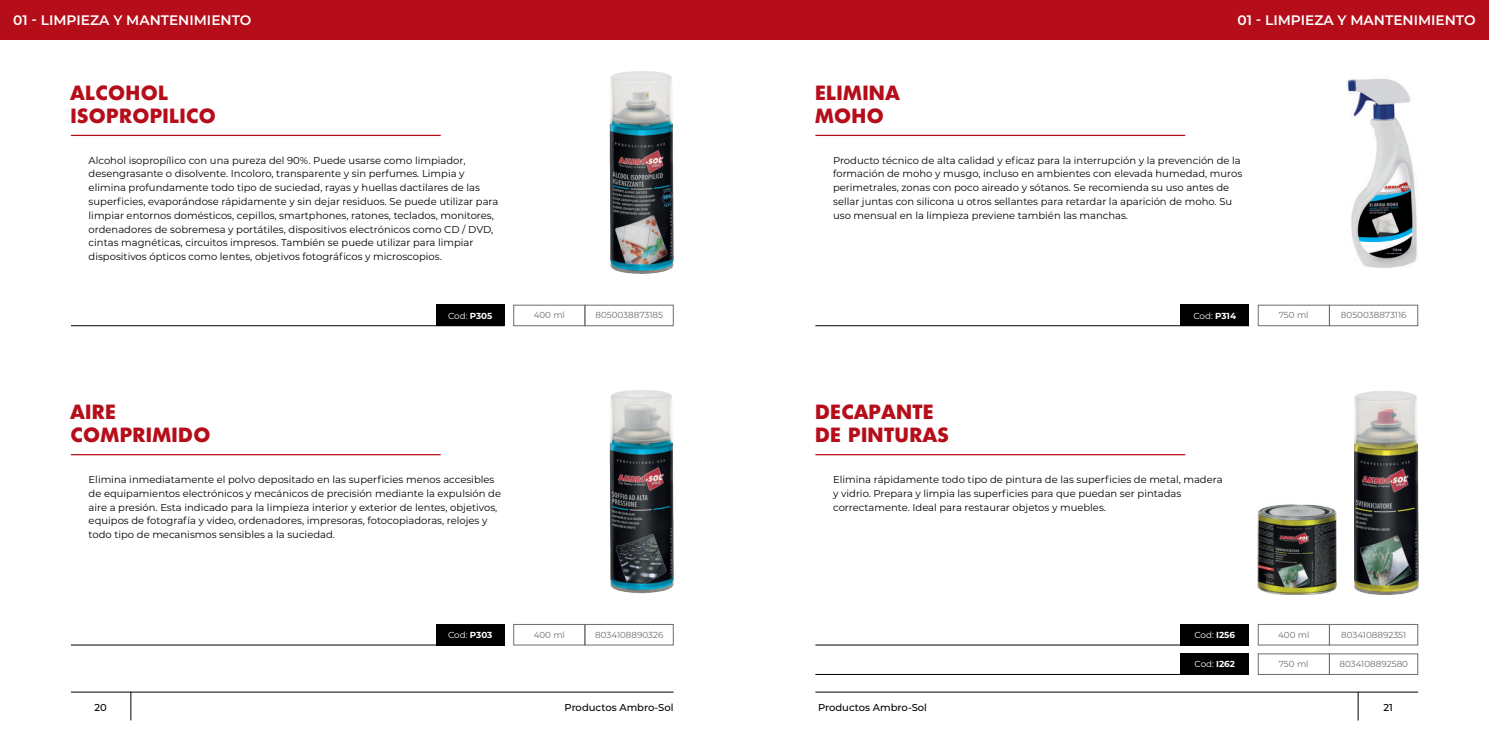
<style>
.page{position:relative;width:1489px;height:745px;background:#fff}
.page>*{position:absolute;margin:0;border:0;box-sizing:border-box;transform-origin:0 0}
.t1{font:800 20px/22.5px "Limerick";letter-spacing:.05em;color:#b50e1a}
.t2{font:600 13.75px "Montserrat";color:#fff}
.t3{font:10px/13.8px "Montserrat";color:#000}
.t4{font:500 10px "Montserrat";color:#000}
.t5{font:8.75px "Montserrat";color:#6c6d70}
.t6{font:8.75px "Montserrat";letter-spacing:-.01em;color:#fff}
.s1{font-weight:700}
</style>
<div class="page">
<hr style="left:71px;top:691px;width:602px;height:1px;background:#000">
<hr style="left:815px;top:691px;width:602px;height:1px;background:#000">
<svg style="left:1357px;top:691px;width:1px;height:28px"></svg>
<svg style="left:130px;top:691px;width:1px;height:28px"></svg>
<hr style="left:71px;top:135px;width:369px;height:1px;background:#b50e1a">
<hr style="left:71px;top:454px;width:369px;height:1px;background:#b50e1a">
<img style="left:609px;top:71px;width:64px;height:203px">
<img style="left:609px;top:390px;width:64px;height:204px">
<hr style="left:71px;top:325px;width:433px;height:1px;background:#000">
<hr style="left:71px;top:644px;width:433px;height:1px;background:#000">
<div style="left:436px;top:304px;width:68px;height:22px;background:#000"></div>
<div style="left:436px;top:623px;width:68px;height:22px;background:#000"></div>
<div style="left:584px;top:304px;width:89px;height:22px;border:1px solid #6c6d70"></div>
<div style="left:584px;top:623px;width:89px;height:22px;border:1px solid #6c6d70"></div>
<div style="left:513px;top:304px;width:72px;height:22px;border:1px solid #6c6d70"></div>
<div style="left:513px;top:623px;width:72px;height:22px;border:1px solid #6c6d70"></div>
<div style="left:0;top:0;width:1488px;height:39px;background:#b50e1a"></div>
<hr style="left:815px;top:135px;width:370px;height:1px;background:#b50e1a">
<hr style="left:815px;top:454px;width:370px;height:1px;background:#b50e1a">
<img style="left:1347px;top:79px;width:70px;height:189px">
<img style="left:1354px;top:391px;width:63px;height:203px">
<hr style="left:815px;top:325px;width:433px;height:1px;background:#000">
<hr style="left:815px;top:644px;width:433px;height:1px;background:#000">
<hr style="left:815px;top:673px;width:433px;height:1px;background:#000">
<div style="left:1180px;top:304px;width:68px;height:22px;background:#000"></div>
<div style="left:1180px;top:623px;width:68px;height:22px;background:#000"></div>
<div style="left:1180px;top:653px;width:68px;height:21px;background:#000"></div>
<div style="left:1328px;top:304px;width:89px;height:22px;border:1px solid #6c6d70"></div>
<div style="left:1328px;top:623px;width:89px;height:22px;border:1px solid #6c6d70"></div>
<div style="left:1328px;top:653px;width:89px;height:21px;border:1px solid #6c6d70"></div>
<div style="left:1257px;top:304px;width:72px;height:22px;border:1px solid #6c6d70"></div>
<div style="left:1257px;top:623px;width:72px;height:22px;border:1px solid #6c6d70"></div>
<div style="left:1257px;top:653px;width:72px;height:21px;border:1px solid #6c6d70"></div>
<img style="left:1257px;top:504px;width:79px;height:90px">
<h2 class="t2" style="left:13px;top:11px;width:240px">01 - LIMPIEZA Y MANTENIMIENTO</h2>
<h2 class="t2" style="left:1237px;top:11px;width:240px">01 - LIMPIEZA Y MANTENIMIENTO</h2>
<h1 class="t1" style="left:71px;top:81px;width:146px">ALCOHOL<br>ISOPROPILICO</h1>
<h1 class="t1" style="left:815px;top:81px;width:85px">ELIMINA<br>MOHO</h1>
<p class="t3" style="left:89px;top:153px;width:411px">Alcohol isopropílico con una pureza del 90%. Puede usarse como limpiador, desengrasante o disolvente. Incoloro, transparente y sin perfumes. Limpia y elimina profundamente todo tipo de suciedad, rayas y huellas dactilares de las superficies, evaporándose rápidamente y sin dejar residuos. Se puede utilizar para limpiar entornos domésticos, cepillos, smartphones, ratones, teclados, monitores, ordenadores de sobremesa y portátiles, dispositivos electrónicos como CD / DVD, cintas magnéticas, circuitos impresos. También se puede utilizar para limpiar dispositivos ópticos como lentes, objetivos fotográficos y microscopios.</p>
<p class="t3" style="left:833px;top:153px;width:411px">Producto técnico de alta calidad y eficaz para la interrupción y la prevención de la formación de moho y musgo, incluso en ambientes con elevada humedad, muros perimetrales, zonas con poco aireado y sótanos. Se recomienda su uso antes de sellar juntas con silicona u otros sellantes para retardar la aparición de moho. Su uso mensual en la limpieza previene también las manchas.</p>
<p class="t6" style="left:448px;top:309px;width:46px">Cod: <span class="s1">P305</span></p>
<p class="t5" style="left:533px;top:309px;width:33px">400 ml</p>
<p class="t5" style="left:595px;top:309px;width:69px">8050038873185</p>
<p class="t6" style="left:1193px;top:309px;width:44px">Cod: <span class="s1">P314</span></p>
<p class="t5" style="left:1278px;top:309px;width:31px">750 ml</p>
<p class="t5" style="left:1340px;top:309px;width:67px">8050038873116</p>
<h1 class="t1" style="left:71px;top:400px;width:141px">AIRE<br>COMPRIMIDO</h1>
<h1 class="t1" style="left:815px;top:400px;width:134px">DECAPANTE<br>DE PINTURAS</h1>
<p class="t3" style="left:89px;top:472px;width:414px">Elimina inmediatamente el polvo depositado en las superficies menos accesibles de equipamientos electrónicos y mecánicos de precisión mediante la expulsión de aire a presión. Esta indicado para la limpieza interior y exterior de lentes, objetivos, equipos de fotografía y video, ordenadores, impresoras, fotocopiadoras, relojes y todo tipo de mecanismos sensibles a la suciedad.</p>
<p class="t3" style="left:833px;top:472px;width:391px">Elimina rápidamente todo tipo de pintura de las superficies de metal, madera y vidrio. Prepara y limpia las superficies para que puedan ser pintadas correctamente. Ideal para restaurar objetos y muebles.</p>
<p class="t6" style="left:448px;top:628px;width:46px">Cod: <span class="s1">P303</span></p>
<p class="t5" style="left:533px;top:628px;width:33px">400 ml</p>
<p class="t5" style="left:595px;top:628px;width:70px">8034108890326</p>
<p class="t6" style="left:1194px;top:628px;width:42px">Cod: <span class="s1">I256</span></p>
<p class="t6" style="left:1194px;top:657px;width:42px">Cod: <span class="s1">I262</span></p>
<p class="t5" style="left:1277px;top:628px;width:33px">400 ml</p>
<p class="t5" style="left:1278px;top:657px;width:31px">750 ml</p>
<p class="t5" style="left:1340px;top:628px;width:67px">8034108892351</p>
<p class="t5" style="left:1339px;top:657px;width:70px">8034108892580</p>
<p class="t4" style="left:94px;top:700px;width:14px">20</p>
<p class="t4" style="left:564px;top:700px;width:110px">Productos Ambro-Sol</p>
<p class="t4" style="left:818px;top:700px;width:110px">Productos Ambro-Sol</p>
<p class="t4" style="left:1383px;top:700px;width:11px">21</p>
</div>
